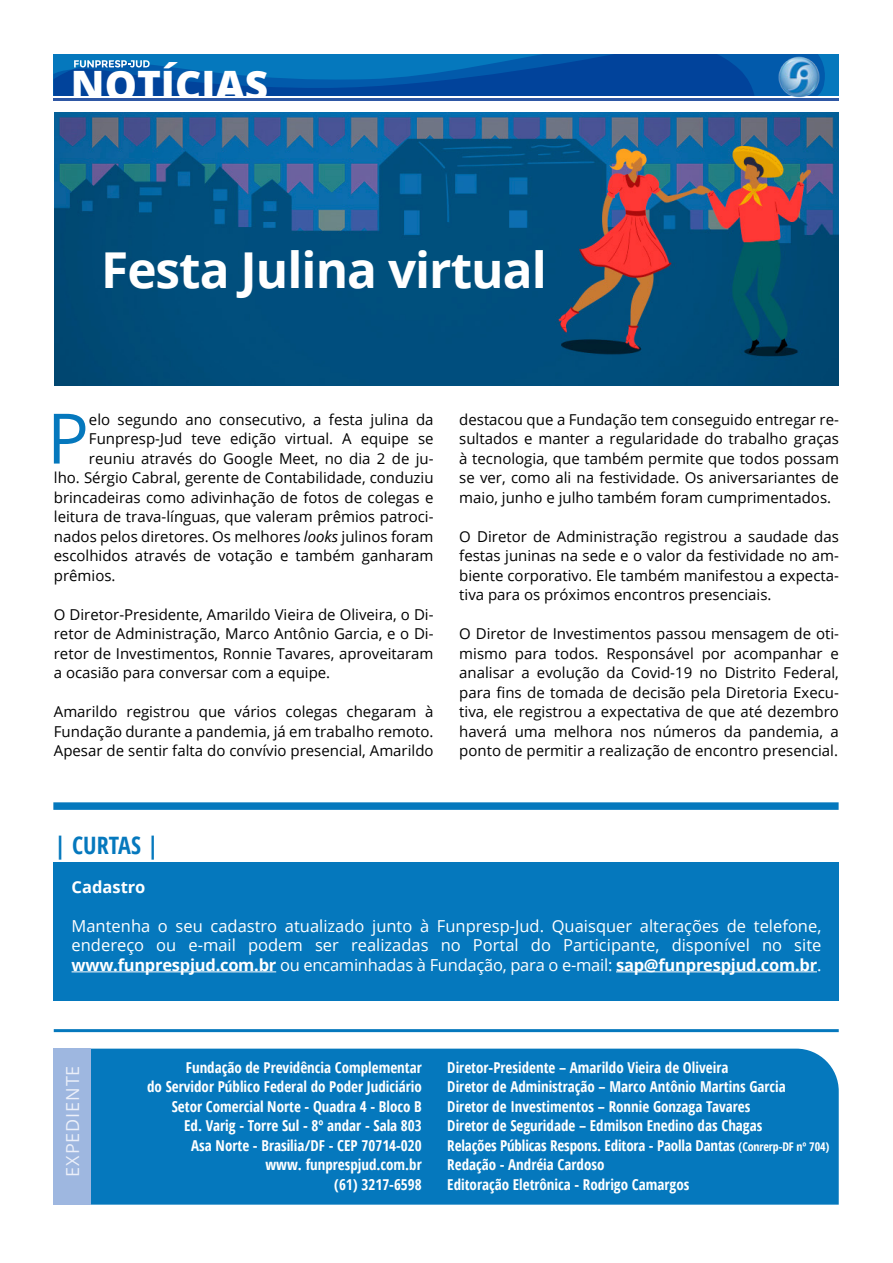
<style>
.page{position:relative;width:893px;height:1263px;background:#fff}
.page>*{position:absolute;margin:0;border:0;box-sizing:border-box;transform-origin:0 0}
.t1{font:69.6px "Open Sans";color:#0578bd}
.t2{font:700 49.5px "Open Sans";letter-spacing:-.02em;color:#fff}
.t3{font:800 40.5px "Open Sans";color:#fff}
.t4{font:700 condensed 24px "Open Sans";color:#0578bd}
.t5{font:18px "Open Sans";letter-spacing:.05em;color:#ebeff9}
.t6{font:16.5px/19.5px "Open Sans";color:#fff;text-align:justify}
.t7{font:700 16.5px "Open Sans";color:#fff}
.t8{font:15px/19.5px "Open Sans";color:#000;text-align:justify}
.t9{font:700 condensed 15px/19.5px "Open Sans";color:#fff;text-align:right}
.s1{font-style:italic}
.s2{font-weight:700}
.s3{font-size:12px}
</style>
<div class="page">
<img style="left:54px;top:113px;width:785px;height:273px">
<hr style="left:54px;top:98px;width:785px;height:3px;background:#2e57a4">
<img style="left:792px;top:96px;width:14px;height:2px">
<svg style="left:54px;top:54px;width:771px;height:42px;background:#085aaa"></svg>
<div style="left:53px;top:802px;width:786px;height:8px;background:#0578bd"></div>
<div style="left:54px;top:862px;width:785px;height:139px;background:#0578bd"></div>
<hr style="left:72px;top:971px;width:204px;height:1px;background:#fff">
<hr style="left:616px;top:971px;width:201px;height:1px;background:#fff">
<div style="left:91px;top:1049px;width:748px;height:156px;background:#0578bd"></div>
<div style="left:54px;top:1049px;width:37px;height:156px;background:#9eb7e0"></div>
<hr style="left:54px;top:1029px;width:785px;height:3px;background:#0578bd">
<h3 class="t3" style="left:71px;top:55px;width:199px">NOTÍCIAS</h3>
<h2 class="t2" style="left:101px;top:235px;width:447px">Festa Julina virtual</h2>
<h1 class="t1" style="left:47px;top:391px;width:43px">P</h1>
<p class="t8" style="left:89px;top:409px;width:346px">elo segundo ano consecutivo, a festa julina da</p>
<p class="t8" style="left:89px;top:428px;width:346px">Funpresp-Jud teve edição virtual. A equipe se</p>
<p class="t8" style="left:89px;top:448px;width:346px">reuniu através do Google Meet, no dia 2 de ju-</p>
<p class="t8" style="left:54px;top:467px;width:381px">lho. Sérgio Cabral, gerente de Contabilidade, conduziu</p>
<p class="t8" style="left:54px;top:487px;width:381px">brincadeiras como adivinhação de fotos de colegas e</p>
<p class="t8" style="left:54px;top:506px;width:381px">leitura de trava-línguas, que valeram prêmios patroci-</p>
<p class="t8" style="left:54px;top:526px;width:381px">nados pelos diretores. Os melhores <span class="s1">looks</span> julinos foram</p>
<p class="t8" style="left:54px;top:545px;width:381px">escolhidos através de votação e também ganharam</p>
<p class="t8" style="left:54px;top:565px;width:63px">prêmios.</p>
<p class="t8" style="left:54px;top:604px;width:381px">O Diretor-Presidente, Amarildo Vieira de Oliveira, o Di&shy;retor de Administração, Marco Antônio Garcia, e o Di&shy;retor de Investimentos, Ronnie Tavares, aproveitaram a ocasião para conversar com a equipe.</p>
<p class="t8" style="left:54px;top:701px;width:381px">Amarildo registrou que vários colegas chegaram à Fundação durante a pandemia, já em trabalho remoto.<br>Apesar de sentir falta do convívio presencial, Amarildo</p>
<p class="t8" style="left:459px;top:409px;width:381px">destacou que a Fundação tem conseguido entregar re&shy;sultados e manter a regularidade do trabalho graças à tecnologia, que também permite que todos possam se ver, como ali na festividade. Os aniversariantes de maio, junho e julho também foram cumprimentados.</p>
<p class="t8" style="left:459px;top:526px;width:381px">O Diretor de Administração registrou a saudade das festas juninas na sede e o valor da festividade no am&shy;biente corporativo. Ele também manifestou a expecta&shy;tiva para os próximos encontros presenciais.</p>
<p class="t8" style="left:459px;top:623px;width:381px">O Diretor de Investimentos passou mensagem de oti&shy;mismo para todos. Responsável por acompanhar e analisar a evolução da Covid-19 no Distrito Federal, para fins de tomada de decisão pela Diretoria Execu&shy;tiva, ele registrou a expectativa de que até dezembro haverá uma melhora nos números da pandemia, a ponto de permitir a realização de encontro presencial.</p>
<h3 class="t4" style="left:54px;top:828px;width:107px">| CURTAS |</h3>
<p class="t7" style="left:72px;top:875px;width:75px">Cadastro</p>
<p class="t6" style="left:72px;top:915px;width:751px">Mantenha o seu cadastro atualizado junto à Funpresp-Jud. Quaisquer alterações de telefone, endereço ou e-mail podem ser realizadas no Portal do Participante, disponível no site <span class="s2">www.funprespjud.com.br</span> ou encaminhadas à Fundação, para o e-mail: <span class="s2">sap@funprespjud.com.br</span>.</p>
<p class="t5" style="left:60px;top:1176px;width:113px;rotate:-90deg">EXPEDIENTE</p>
<p class="t9" style="left:147px;top:1057px;width:276px">Fundação de Previdência Complementar<br>do Servidor Público Federal do Poder Judiciário Setor Comercial Norte - Quadra 4 - Bloco B<br>Ed. Varig - Torre Sul - 8º andar - Sala 803<br>Asa Norte - Brasilia/DF - CEP 70714-020<br>www. funprespjud.com.br<br>(61) 3217-6598</p>
<p class="t9" style="left:447px;top:1057px;width:384px;text-align:left">Diretor-Presidente – Amarildo Vieira de Oliveira<br>Diretor de Administração – Marco Antônio Martins Garcia Diretor de Investimentos – Ronnie Gonzaga Tavares<br>Diretor de Seguridade – Edmilson Enedino das Chagas<br>Relações Públicas Respons. Editora - Paolla Dantas <span class="s3">(Conrerp-DF nº 704)<br></span>Redação - Andréia Cardoso</p>
<p class="t9" style="left:447px;top:1174px;width:244px">Editoração Eletrônica - Rodrigo Camargos</p>
</div>
